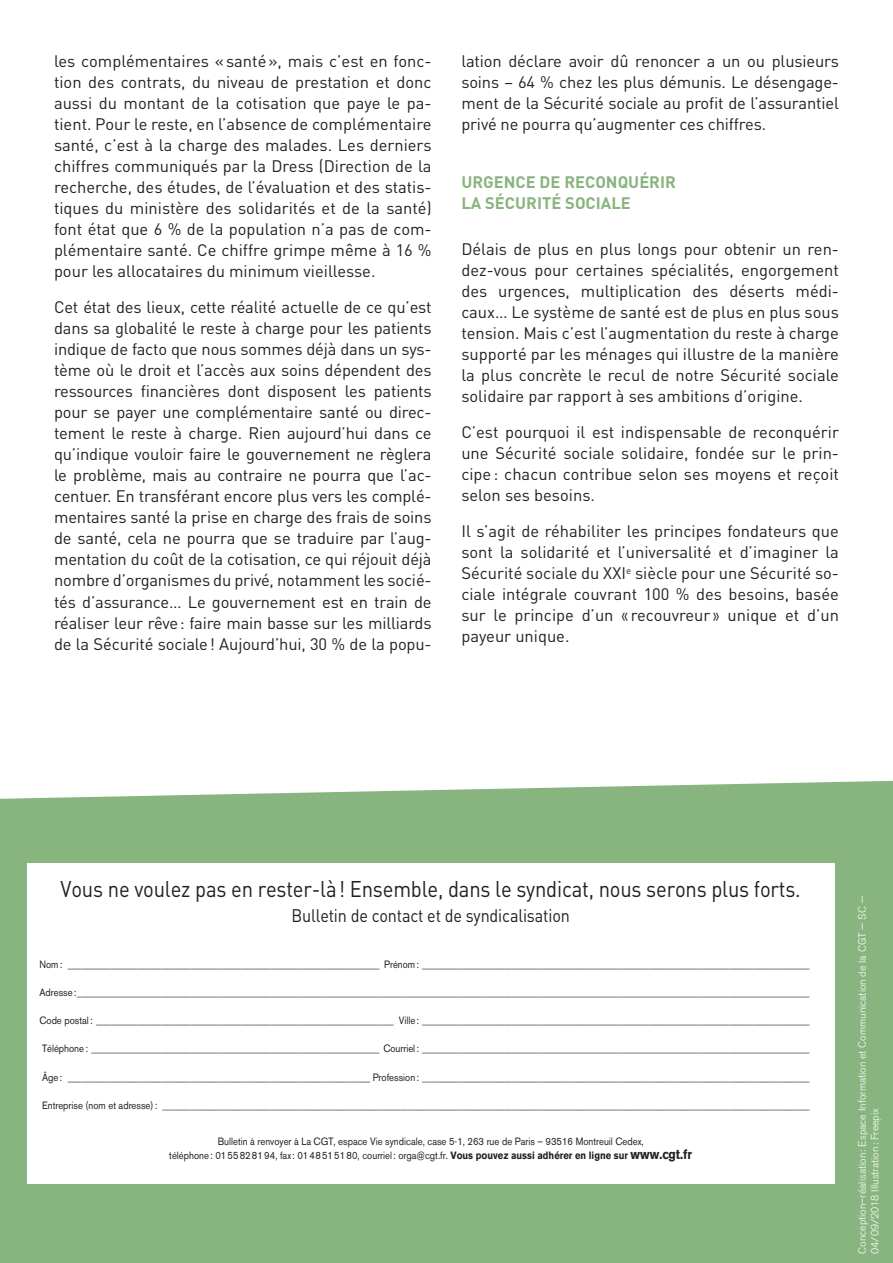
<style>
.page{position:relative;width:893px;height:1263px;background:#fff}
.page>*{position:absolute;margin:0;border:0;box-sizing:border-box;transform-origin:0 0}
.t1{font:22.5px "DIN";letter-spacing:-.01em;color:#231f20;scale:.9 1}
.t2{font:18px "DIN";letter-spacing:-.01em;color:#231f20;scale:.9 1}
.t3{font:16.5px/21px "DIN";color:#231f20;text-align:justify}
.Texte{font:700 16.5px/21px "DIN";color:#88b47f}
.t4{font:10.5px/13.5px "Akzidenz Grotesk BE";color:#231f20;text-align:center;scale:.9 1}
.t5{font:300 10.5px/12.6px "Akzidenz Grotesk BE";color:#fff}
.s1{font-family:"Eurostile"}
.s2{font-weight:700}
.s3{font-weight:700;font-size:13.5px}
</style>
<div class="page">
<div style="left:0;top:781px;width:893px;height:482px;background:#88b47f"></div>
<div style="left:27px;top:863px;width:808px;height:320px;background:#fff"></div>
<p class="t3" style="left:54px;top:51px;width:379px">les complémentaires «santé», mais c’est en fonc&shy;tion des contrats, du niveau de prestation et donc aussi du montant de la cotisation que paye le pa&shy;tient. Pour le reste, en l’absence de complémentaire santé, c’est à la charge des malades. Les derniers chiffres communiqués par la Dress (Direction de la recherche, des études, de l’évaluation et des statis&shy;tiques du ministère des solidarités et de la santé) font état que 6 % de la population n’a pas de com&shy;plémentaire santé. Ce chiffre grimpe même à 16 % pour les allocataires du minimum vieillesse.</p>
<p class="t3" style="left:54px;top:297px;width:379px">Cet état des lieux, cette réalité actuelle de ce qu’est dans sa globalité le reste à charge pour les patients indique de facto que nous sommes déjà dans un sys&shy;tème où le droit et l’accès aux soins dépendent des ressources financières dont disposent les patients pour se payer une complémentaire santé ou direc&shy;tement le reste à charge. Rien aujourd’hui dans ce qu’indique vouloir faire le gouvernement ne règlera le problème, mais au contraire ne pourra que l’ac&shy;centuer. En transférant encore plus vers les complé&shy;mentaires santé la prise en charge des frais de soins de santé, cela ne pourra que se traduire par l’aug&shy;mentation du coût de la cotisation, ce qui réjouit déjà nombre d’organismes du privé, notamment les socié&shy;tés d’assurance… Le gouvernement est en train de réaliser leur rêve: faire main basse sur les milliards de la Sécurité sociale! Aujourd’hui, 30 % de la popu-</p>
<p class="t3" style="left:461px;top:51px;width:379px">lation déclare avoir dû renoncer a un ou plusieurs soins – 64 % chez les plus démunis. Le désengage&shy;ment de la Sécurité sociale au profit de l’assurantiel privé ne pourra qu’augmenter ces chiffres.</p>
<p class="Texte" style="left:461px;top:171px;width:216px">URGENCE DE RECONQUÉRIR<br>LA SÉCURITÉ SOCIALE</p>
<p class="t3" style="left:461px;top:238px;width:379px">Délais de plus en plus longs pour obtenir un ren&shy;dez-vous pour certaines spécialités, engorgement des urgences, multiplication des déserts médi&shy;caux… Le système de santé est de plus en plus sous tension. Mais c’est l’augmentation du reste à charge supporté par les ménages qui illustre de la manière la plus concrète le recul de notre Sécurité sociale solidaire par rapport à ses ambitions d’origine.</p>
<p class="t3" style="left:461px;top:421px;width:379px">C’est pourquoi il est indispensable de reconquérir une Sécurité sociale solidaire, fondée sur le prin&shy;cipe: chacun contribue selon ses moyens et reçoit selon ses besoins.</p>
<p class="t3" style="left:461px;top:520px;width:379px">Il s’agit de réhabiliter les principes fondateurs que sont la solidarité et l’universalité et d’imaginer la Sécurité sociale du XXI<sup>e</sup> siècle pour une Sécurité so&shy;ciale intégrale couvrant 100 % des besoins, basée sur le principe d’un <span class="s1">«</span> recouvreur <span class="s1">»</span> unique et d’un payeur unique.</p>
<p class="t1" style="left:61px;top:874px;width:824px">Vous ne voulez pas en rester-là! Ensemble, dans le syndicat, nous serons plus forts.</p>
<p class="t2" style="left:291px;top:904px;width:311px">Bulletin de contact et de syndicalisation</p>
<p class="t4" style="left:39px;top:957px;width:857px">Nom: __________________________________________________________________ Prénom: __________________________________________________________________________________</p>
<p class="t4" style="left:39px;top:985px;width:857px">Adresse:___________________________________________________________________________________________________________________________________________________________</p>
<p class="t4" style="left:39px;top:1014px;width:857px">Code postal: _______________________________________________________________ Ville: __________________________________________________________________________________</p>
<p class="t4" style="left:42px;top:1042px;width:854px">Téléphone: _____________________________________________________________ Courriel: __________________________________________________________________________________</p>
<p class="t4" style="left:42px;top:1070px;width:854px">Âge: ________________________________________________________________ Profession: __________________________________________________________________________________</p>
<p class="t4" style="left:42px;top:1098px;width:854px">Entreprise (nom et adresse): _________________________________________________________________________________________________________________________________________</p>
<p class="t4" style="left:169px;top:1135px;width:582px">Bulletin à renvoyer à La CGT, espace Vie syndicale, case 5-1, 263 rue de Paris – 93516 Montreuil Cedex,<br>téléphone: 0155828194, fax: 0148515180, courriel: orga@cgt.fr. <span class="s2">Vous pouvez aussi adhérer en ligne sur</span> <span class="s3">www.cgt.fr</span></p>
<p class="t5" style="left:856px;top:1254px;width:359px;rotate:-90deg">Conception–réalisation: Espace Information et Communication de la CGT — SC —<br>04/09/2018 Illustration: Freepix</p>
</div>
